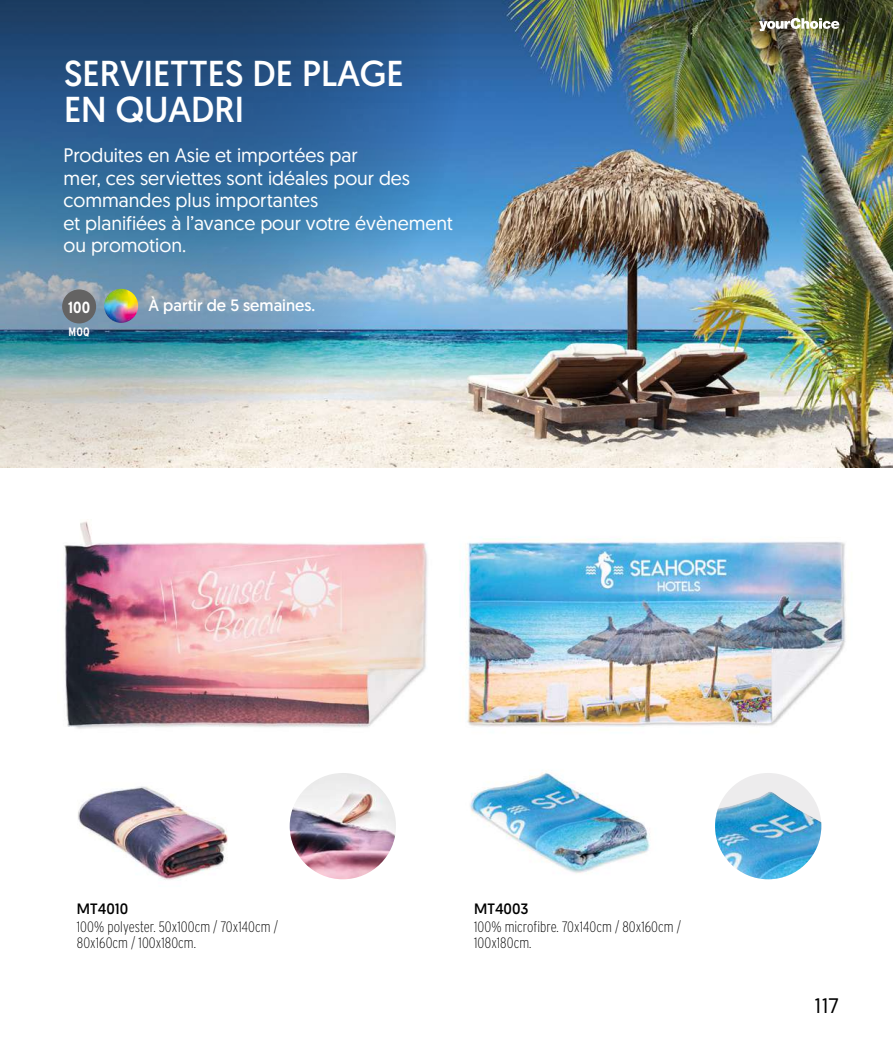
<style>
.page{position:relative;width:893px;height:1042px;background:#fff}
.page>*{position:absolute;margin:0;border:0;box-sizing:border-box;transform-origin:0 0}
.t1{font:36px/36px "Geomanist";color:#fff}
.t2{font:21px "Geomanist";color:#000}
.t3{font:19.5px/22.5px "Geomanist";color:#fff}
.t4{font:16.5px "Geomanist";color:#fff}
.t5{font:700 16.05px "Interstate WGL Condensed";color:#fff}
.t6{font:200 15px/16.5px "Interstate WGL Condensed";letter-spacing:.005em;color:#000}
.t7{font:15px "Geomanist";color:#000}
.t8{font:700 12.15px "Interstate WGL Condensed";color:#fff}
</style>
<div class="page">
<img style="left:528px;top:0;width:365px;height:468px">
<img style="left:0;top:0;width:528px;height:468px">
<img style="left:64px;top:521px;width:364px;height:208px">
<img style="left:461px;top:537px;width:385px;height:190px">
<img style="left:290px;top:773px;width:106px;height:106px;border-radius:53px">
<div style="left:715px;top:773px;width:106px;height:106px;background:#edeced;border-radius:50%"></div>
<img style="left:715px;top:792px;width:106px;height:87px">
<img style="left:104px;top:289px;width:34px;height:34px;border-radius:17px">
<div style="left:62px;top:289px;width:34px;height:34px;background:#646363;border-radius:50%"></div>
<img style="left:470px;top:770px;width:180px;height:104px">
<img style="left:78px;top:786px;width:150px;height:94px">
<svg style="left:759px;top:18px;width:80px;height:13px"></svg>
<h1 class="t1" style="left:64px;top:55px;width:341px">SERVIETTES DE PLAGE<br>EN QUADRI</h1>
<p class="t3" style="left:64px;top:143px;width:391px">Produites en Asie et importées par<br>mer, ces serviettes sont idéales pour des commandes plus importantes<br>et planifiées à l’avance pour votre évènement ou promotion.</p>
<p class="t5" style="left:68px;top:296px;width:24px">100</p>
<p class="t8" style="left:69px;top:323px;width:23px">MOQ</p>
<p class="t4" style="left:148px;top:295px;width:168px">À partir de 5 semaines.</p>
<p class="t7" style="left:77px;top:898px;width:53px">MT4010</p>
<p class="t6" style="left:77px;top:917px;width:202px">100% polyester. 50x100cm / 70x140cm /<br>80x160cm / 100x180cm.</p>
<p class="t7" style="left:474px;top:898px;width:56px">MT4003</p>
<p class="t6" style="left:474px;top:917px;width:208px">100% microfibre. 70x140cm / 80x160cm /<br>100x180cm.</p>
<p class="t2" style="left:814px;top:992px;width:26px">117</p>
</div>
